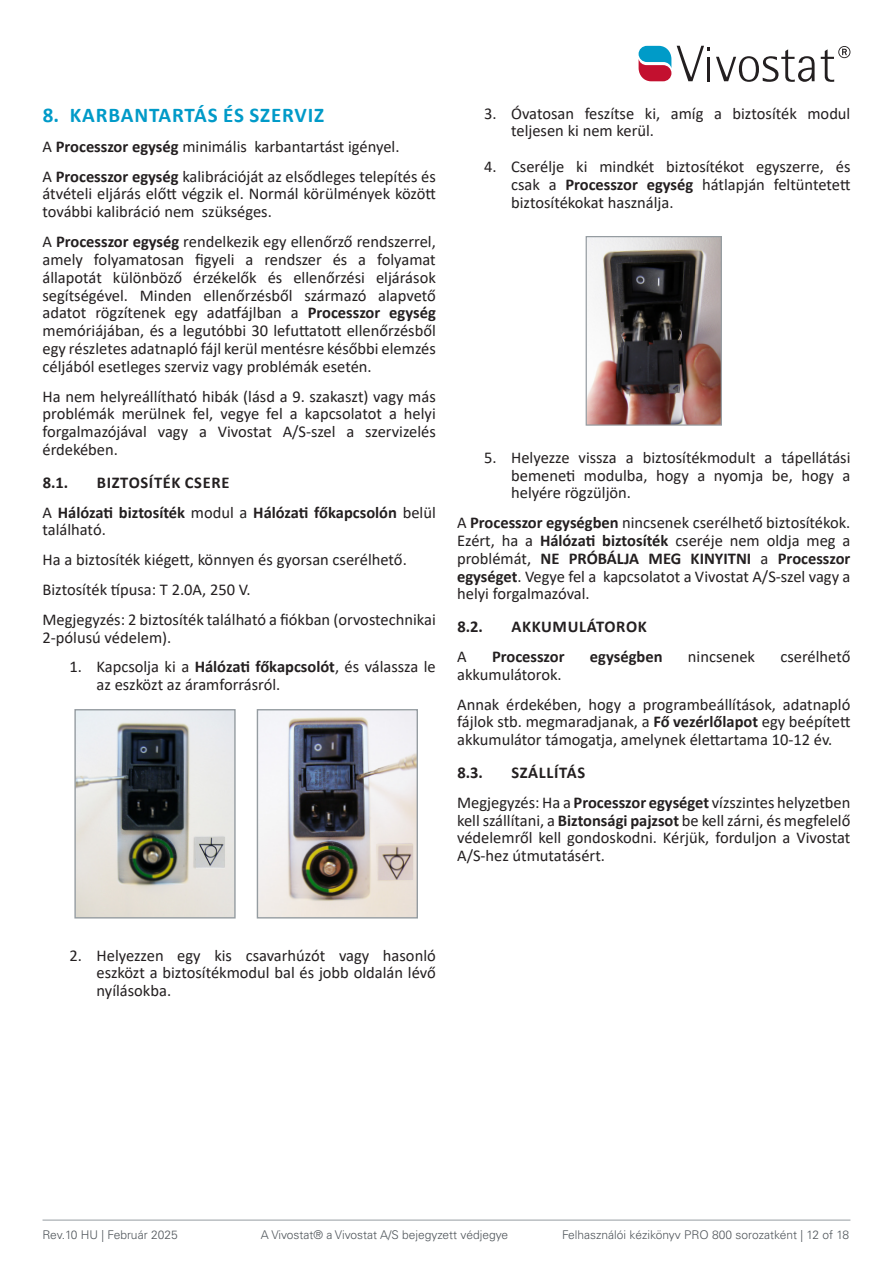
<style>
.page{position:relative;width:893px;height:1263px;background:#fff}
.page>*{position:absolute;margin:0;border:0;box-sizing:border-box;transform-origin:0 0}
.t1{font:700 21px "Calibri";letter-spacing:.04em;color:#009ac8}
.Normal_wrd_1{font:16.5px/17.9px "Calibri";color:#231f20;text-align:justify}
.Normal_wrd_1-2{font:700 16.5px/17.9px "Calibri";color:#231f20}
.Normal_wrd_1-3{font:700 16.5px "Calibri";letter-spacing:.04em;color:#231f20}
.t2{font:300 12px "Univers LT Pro 45";color:#51575c}
.s1{font-weight:700}
.s2{font-weight:400}
</style>
<div class="page">
<img style="left:588px;top:238px;width:132px;height:186px">
<div style="left:586px;top:236px;width:136px;height:190px;border:1px solid #959ca1"></div>
<img style="left:76px;top:711px;width:158px;height:205px">
<div style="left:74px;top:709px;width:162px;height:209px;border:1px solid #959ca1"></div>
<img style="left:197px;top:838px;width:27px;height:30px">
<img style="left:259px;top:711px;width:157px;height:205px">
<div style="left:257px;top:709px;width:161px;height:209px;border:1px solid #959ca1"></div>
<img style="left:377px;top:845px;width:35px;height:35px">
<svg style="left:639px;top:46px;width:32px;height:35px"></svg>
<svg style="left:821px;top:46px;width:29px;height:36px"></svg>
<svg style="left:716px;top:49px;width:98px;height:33px"></svg>
<svg style="left:677px;top:46px;width:33px;height:35px"></svg>
<hr style="left:43px;top:1220px;width:807px;height:1px;background:#959ca1">
<p class="t1" style="left:43px;top:100px;width:283px">8. KARBANTARTÁS ÉS SZERVIZ</p>
<p class="Normal_wrd_1" style="left:43px;top:137px;width:358px">A <span class="s1">Processzor egység</span> minimális karbantartást igényel.</p>
<p class="Normal_wrd_1" style="left:43px;top:167px;width:395px">A <span class="s1">Processzor egység</span> kalibrációját az elsődleges telepítés és átvételi eljárás előtt végzik el. Normál körülmények között további kalibráció nem szükséges.</p>
<p class="Normal_wrd_1" style="left:43px;top:232px;width:395px">A <span class="s1">Processzor egység</span> rendelkezik egy ellenőrző rendszerrel, amely folyamatosan figyeli a rendszer és a folyamat állapotát különböző érzékelők és ellenőrzési eljárások segítségével. Minden ellenőrzésből származó alapvető adatot rögzítenek egy adatfájlban a <span class="s1">Processzor egység </span>memóriájában, és a legutóbbi 30 lefuttatott ellenőrzésből egy részletes adatnapló fájl kerül mentésre későbbi elemzés céljából esetleges szerviz vagy problémák esetén.</p>
<p class="Normal_wrd_1" style="left:43px;top:387px;width:395px">Ha nem helyreállítható hibák (lásd a 9. szakaszt) vagy más problémák merülnek fel, vegye fel a kapcsolatot a helyi forgalmazójával vagy a Vivostat A/S-szel a szervizelés érdekében.</p>
<p class="Normal_wrd_1-2" style="left:43px;top:473px;width:27px">8.1.</p>
<p class="Normal_wrd_1-3" style="left:97px;top:471px;width:134px">BIZTOSÍTÉK CSERE</p>
<p class="Normal_wrd_1-2" style="left:43px;top:503px;width:395px"><span class="s2">A</span> Hálózati biztosíték <span class="s2">modul a</span> Hálózati főkapcsolón <span class="s2">belül található.</span></p>
<p class="Normal_wrd_1" style="left:43px;top:550px;width:366px">Ha a biztosíték kiégett, könnyen és gyorsan cserélhető.</p>
<p class="Normal_wrd_1" style="left:43px;top:580px;width:210px">Biztosíték típusa: T 2.0A, 250 V.</p>
<p class="Normal_wrd_1" style="left:43px;top:610px;width:395px">Megjegyzés: 2 biztosíték található a fiókban (orvostechnikai<br>2-pólusú védelem).</p>
<p class="Normal_wrd_1" style="left:97px;top:658px;width:341px;text-indent:-27px">1. Kapcsolja ki a <span class="s1">Hálózati főkapcsolót</span>, és válassza le az eszközt az áramforrásról.</p>
<p class="Normal_wrd_1" style="left:511px;top:104px;width:341px;text-indent:-27px">3. Óvatosan feszítse ki, amíg a biztosíték modul teljesen ki nem kerül.</p>
<p class="Normal_wrd_1" style="left:511px;top:157px;width:341px;text-indent:-27px">4. Cserélje ki mindkét biztosítékot egyszerre, és csak a <span class="s1">Processzor egység</span> hátlapján feltüntetett biztosítékokat használja.</p>
<p class="Normal_wrd_1" style="left:511px;top:448px;width:341px;text-indent:-27px">5. Helyezze vissza a biztosítékmodult a tápellátási bemeneti modulba, hogy a nyomja be, hogy a helyére rögzüljön.</p>
<p class="Normal_wrd_1" style="left:457px;top:513px;width:395px">A <span class="s1">Processzor egységben</span> nincsenek cserélhető biztosítékok.<br>Ezért, ha a <span class="s1">Hálózati biztosíték</span> cseréje nem oldja meg a problémát, <span class="s1">NE PRÓBÁLJA MEG KINYITNI</span> a <span class="s1">Processzor egységet</span>. Vegye fel a kapcsolatot a Vivostat A/S-szel vagy a helyi forgalmazóval.</p>
<p class="Normal_wrd_1-2" style="left:457px;top:617px;width:27px">8.2.</p>
<p class="Normal_wrd_1-3" style="left:511px;top:615px;width:137px">AKKUMULÁTOROK</p>
<p class="Normal_wrd_1" style="left:457px;top:647px;width:11px">A</p>
<p class="Normal_wrd_1-2" style="left:492px;top:647px;width:74px">Processzor</p>
<p class="Normal_wrd_1-2" style="left:590px;top:647px;width:74px">egységben</p>
<p class="Normal_wrd_1" style="left:688px;top:647px;width:69px">nincsenek</p>
<p class="Normal_wrd_1" style="left:780px;top:647px;width:72px">cserélhető</p>
<p class="Normal_wrd_1" style="left:457px;top:665px;width:106px">akkumulátorok.</p>
<p class="Normal_wrd_1" style="left:457px;top:695px;width:395px">Annak érdekében, hogy a programbeállítások, adatnapló fájlok stb. megmaradjanak, a <span class="s1">Fő vezérlőlapot</span> egy beépített akkumulátor támogatja, amelynek élettartama 10-12 év.</p>
<p class="Normal_wrd_1-2" style="left:457px;top:763px;width:27px">8.3.</p>
<p class="Normal_wrd_1-3" style="left:511px;top:761px;width:75px">SZÁLLÍTÁS</p>
<p class="Normal_wrd_1" style="left:457px;top:793px;width:395px">Megjegyzés: Ha a <span class="s1">Processzor egységet</span> vízszintes helyzetben kell szállítani, a <span class="s1">Biztonsági pajzsot</span> be kell zárni, és megfelelő védelemről kell gondoskodni. Kérjük, forduljon a Vivostat A/S-hez útmutatásért.</p>
<p class="Normal_wrd_1" style="left:97px;top:946px;width:341px;text-indent:-27px">2. Helyezzen egy kis csavarhúzót vagy hasonló eszközt a biztosítékmodul bal és jobb oldalán lévő nyílásokba.</p>
<p class="t2" style="left:43px;top:1227px;width:137px">Rev.10 HU | Február 2025</p>
<p class="t2" style="left:261px;top:1227px;width:249px">A Vivostat® a Vivostat A/S bejegyzett védjegye</p>
<p class="t2" style="left:562px;top:1227px;width:289px">Felhasználói kézikönyv PRO 800 sorozatként | 12 of 18</p>
</div>
